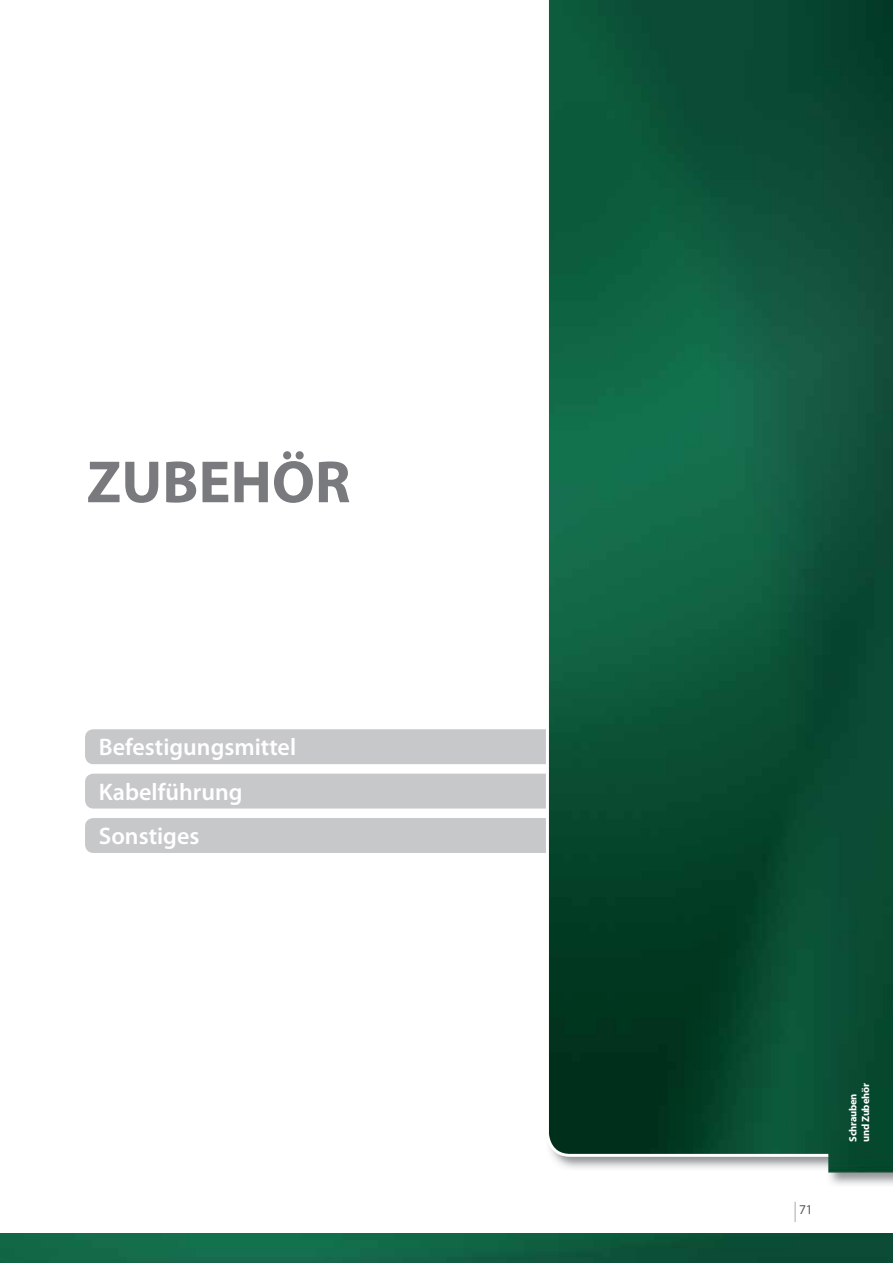
<style>
.page{position:relative;width:893px;height:1263px;background:#fff}
.page>*{position:absolute;margin:0;border:0;box-sizing:border-box;transform-origin:0 0}
.t1{font:700 60px "Myriad Pro";color:#797a7d}
.t2{font:600 24px/44.2px "Myriad Pro";color:#fff}
.t3{font:13.5px "Myriad Pro";color:#58595b}
.t4{font:700 10.5px/12.6px "Myriad Pro";letter-spacing:-.02em;color:#fff}
.s1{font-size:20.25px}
</style>
<div class="page">
<img style="left:0;top:1233px;width:893px;height:30px">
<div style="left:85px;top:729px;width:461px;height:35px;background:#c6c8ca"></div>
<div style="left:85px;top:774px;width:461px;height:34px;background:#c6c8ca"></div>
<div style="left:85px;top:818px;width:461px;height:35px;background:#c6c8ca"></div>
<img style="left:553px;top:0;width:340px;height:1172px">
<svg style="left:548px;top:0;width:280px;height:1157px;background:#2d6b53"></svg>
<h1 class="t1" style="left:87px;top:443px;width:265px">ZUBEHÖR</h1>
<p class="t2" style="left:99px;top:724px;width:199px">Befestigungsmittel<br>Kabelführung<br>Sonstiges</p>
<p class="t3" style="left:794px;top:1201px;width:20px"><span class="s1">|</span> 71</p>
<p class="t4" style="left:846px;top:1142px;width:60px;rotate:-90deg">Schrauben und Zubehör</p>
</div>
